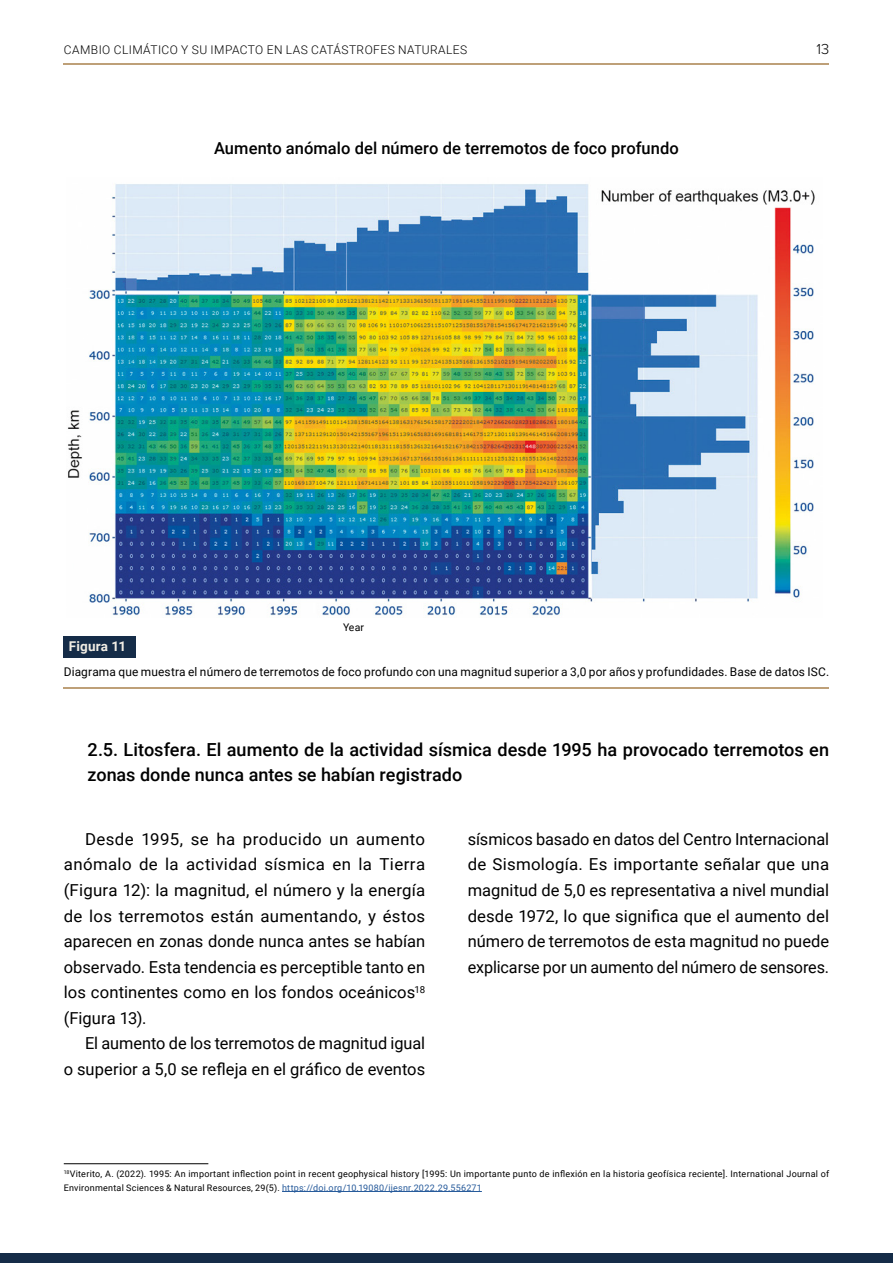
<style>
.page{position:relative;width:893px;height:1263px;background:#fff}
.page>*{position:absolute;margin:0;border:0;box-sizing:border-box;transform-origin:0 0}
.t1{font:500 18px/25.5px "Roboto";color:#000}
.t2{font:16.5px/25.5px "Roboto";color:#000;text-align:justify}
.t3{font:500 16.5px "Roboto";letter-spacing:.005em;color:#000}
.t4{font:300 15px "Proxima Nova";color:#000}
.t5{font:700 13.5px "Roboto";letter-spacing:.015em;color:#f1ede4}
.t6{font:12px "Roboto";letter-spacing:.015em;color:#000}
.t7{font:300 12px "Roboto";letter-spacing:.035em;color:#000}
.t8{font:10.5px "Roboto";color:#000}
.t9{font:9px/13.5px "Roboto";letter-spacing:.025em;color:#000}
.s1{color:#275b9b}
</style>
<div class="page">
<hr style="left:64px;top:63px;width:765px;height:2px;background:#bea078">
<div style="left:0;top:1253px;width:893px;height:10px;background:#152c48"></div>
<hr style="left:64px;top:1163px;width:144px;height:1px;background:#000">
<hr style="left:282px;top:1191px;width:200px;height:1px;background:#275b9b">
<img style="left:68px;top:184px;width:747px;height:432px">
<hr style="left:64px;top:687px;width:765px;height:1px;background:#bea078">
<div style="left:64px;top:637px;width:72px;height:21px;background:#152c48"></div>
<p class="t7" style="left:64px;top:41px;width:405px">CAMBIO CLIMÁTICO Y SU IMPACTO EN LAS CATÁSTROFES NATURALES</p>
<p class="t4" style="left:816px;top:38px;width:14px">13</p>
<p class="t3" style="left:214px;top:136px;width:466px">Aumento anómalo del número de terremotos de foco profundo</p>
<p class="t5" style="left:69px;top:637px;width:59px">Figura 11</p>
<p class="t8" style="left:343px;top:620px;width:23px">Year</p>
<p class="t6" style="left:64px;top:663px;width:767px">Diagrama que muestra el número de terremotos de foco profundo con una magnitud superior a 3,0 por años y profundidades. Base de datos ISC.</p>
<p class="t1" style="left:88px;top:736px;width:743px">2.5. Litosfera. El aumento de la actividad sísmica desde 1995 ha provocado terremotos en zonas donde nunca antes se habían registrado</p>
<p class="t2" style="left:64px;top:826px;width:363px;text-indent:21px">Desde 1995, se ha producido un aumento anómalo de la actividad sísmica en la Tierra (Figura 12): la magnitud, el número y la energía de los terremotos están aumentando, y éstos aparecen en zonas donde nunca antes se habían observado. Esta tendencia es perceptible tanto en los continentes como en los fondos oceánicos<sup>18 </sup>(Figura 13).</p>
<p class="t2" style="left:64px;top:1030px;width:363px;text-align:right">El aumento de los terremotos de magnitud igual<br>o superior a 5,0 se refleja en el gráfico de eventos</p>
<p class="t2" style="left:468px;top:826px;width:363px">sísmicos basado en datos del Centro Internacional de Sismología. Es importante señalar que una magnitud de 5,0 es representativa a nivel mundial desde 1972, lo que significa que el aumento del número de terremotos de esta magnitud no puede explicarse por un aumento del número de sensores.</p>
<p class="t9" style="left:64px;top:1167px;width:767px"><sup>18</sup>Viterito, A. (2022). 1995: An important inflection point in recent geophysical history [1995: Un importante punto de inflexión en la historia geofísica reciente]. International Journal of<br>Environmental Sciences &amp; Natural Resources, 29(5). <span class="s1">https://doi.org/10.19080/ijesnr.2022.29.556271</span></p>
</div>
